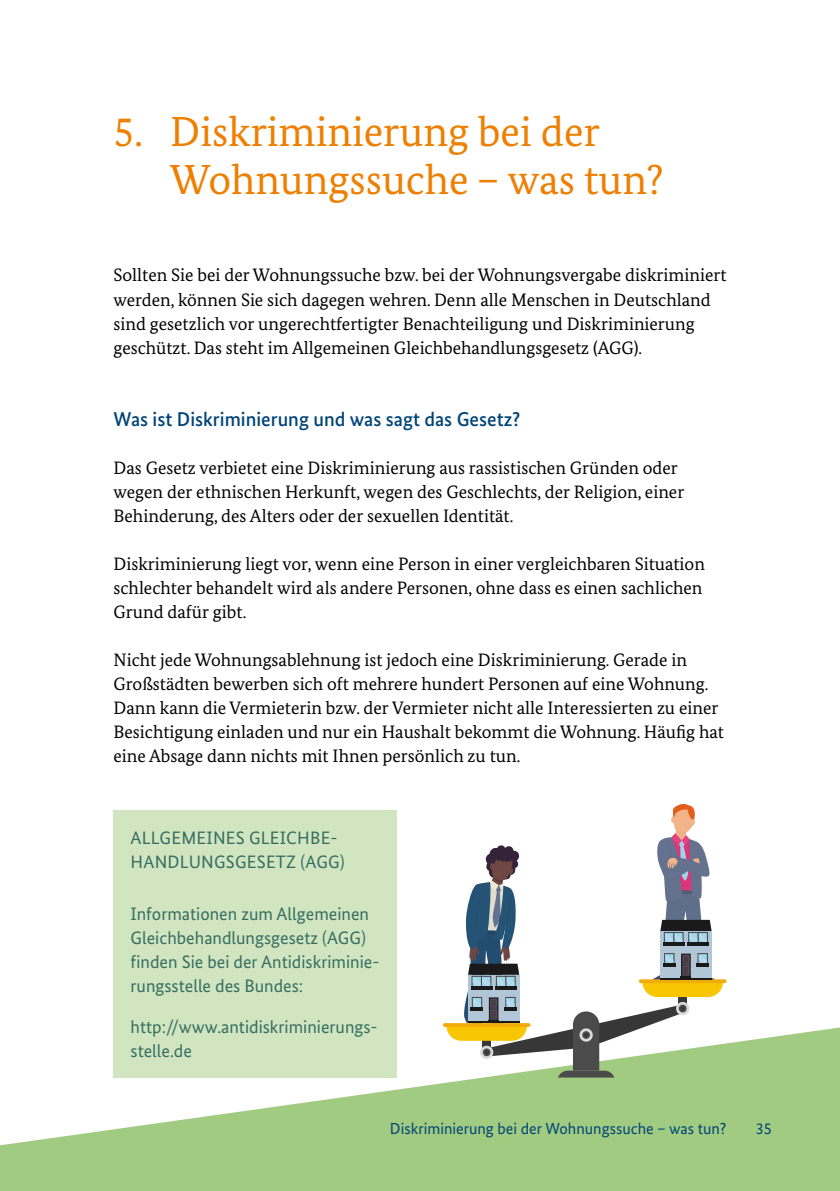
<style>
.page{position:relative;width:840px;height:1191px;background:#fff}
.page>*{position:absolute;margin:0;border:0;box-sizing:border-box;transform-origin:0 0}
.Ueberschrift_1_orange{font:42px/48px "Bundes Serif";color:#ee7f00}
.Ueberschrift_2{font:500 20px "Bundes Sans";color:#004578}
.Copy{font:18px/24px "Bundes Serif";color:#000}
.Kasten_Bundessans{font:18px/24px "Bundes Sans";color:#376e61}
.Kasten_Ueber_Vers{font:18px/24px "Bundes Sans";letter-spacing:.01em;color:#376e61}
.t1{font:16px "Bundes Sans";color:#004578}
</style>
<div class="page">
<svg style="left:0;top:1027px;width:839px;height:164px;fill:#a2cb82"></svg>
<svg style="left:442px;top:1023px;width:88px;height:4px"></svg>
<svg style="left:638px;top:979px;width:88px;height:4px"></svg>
<svg style="left:446px;top:804px;width:276px;height:273px"></svg>
<hr style="left:686px;top:942px;width:22px;height:3px;background:#1a1a1a">
<div style="left:113px;top:809px;width:284px;height:268px;background:#d1e5c0"></div>
<h1 class="Ueberschrift_1_orange" style="left:170px;top:107px;width:494px;text-indent:-57px">5. Diskriminierung bei der<br>Wohnungssuche – was tun?</h1>
<h3 class="Copy" style="left:113px;top:263px;width:614px">Sollten Sie bei der Wohnungssuche bzw. bei der Wohnungsvergabe diskriminiert werden, können Sie sich dagegen wehren. Denn alle Menschen in Deutschland sind gesetzlich vor ungerechtfertigter Benachteiligung und Diskriminierung geschützt. Das steht im Allgemeinen Gleichbehandlungsgesetz (AGG).</h3>
<h2 class="Ueberschrift_2" style="left:113px;top:406px;width:408px">Was ist Diskriminierung und was sagt das Gesetz?</h2>
<h3 class="Copy" style="left:113px;top:455px;width:572px">Das Gesetz verbietet eine Diskriminierung aus rassistischen Gründen oder wegen der ethnischen Herkunft, wegen des Geschlechts, der Religion, einer<br>Behinderung, des Alters oder der sexuellen Identität.</h3>
<h3 class="Copy" style="left:113px;top:551px;width:592px">Diskriminierung liegt vor, wenn eine Person in einer vergleichbaren Situation schlechter behandelt wird als andere Personen, ohne dass es einen sachlichen<br>Grund dafür gibt.</h3>
<h3 class="Copy" style="left:113px;top:647px;width:611px">Nicht jede Wohnungsablehnung ist jedoch eine Diskriminierung. Gerade in Großstädten bewerben sich oft mehrere hundert Personen auf eine Wohnung.<br>Dann kann die Vermieterin bzw. der Vermieter nicht alle Interessierten zu einer Besichtigung einladen und nur ein Haushalt bekommt die Wohnung. Häufig hat eine Absage dann nichts mit Ihnen persönlich zu tun.</h3>
<p class="Kasten_Ueber_Vers" style="left:131px;top:825px;width:215px">ALLGEMEINES GLEICHBE-<br>HANDLUNGSGESETZ (AGG)</p>
<p class="Kasten_Bundessans" style="left:130px;top:902px;width:250px">Informationen zum Allgemeinen<br>Gleichbehandlungsgesetz (AGG) finden Sie bei der Antidiskriminie&shy;rungsstelle des Bundes:</p>
<p class="Kasten_Bundessans" style="left:130px;top:1015px;width:248px">http://www.antidiskriminierungs&shy;stelle.de</p>
<p class="t1" style="left:389px;top:1119px;width:338px">Diskriminierung bei der Wohnungssuche – was tun?</p>
<p class="t1" style="left:755px;top:1119px;width:17px">35</p>
</div>
